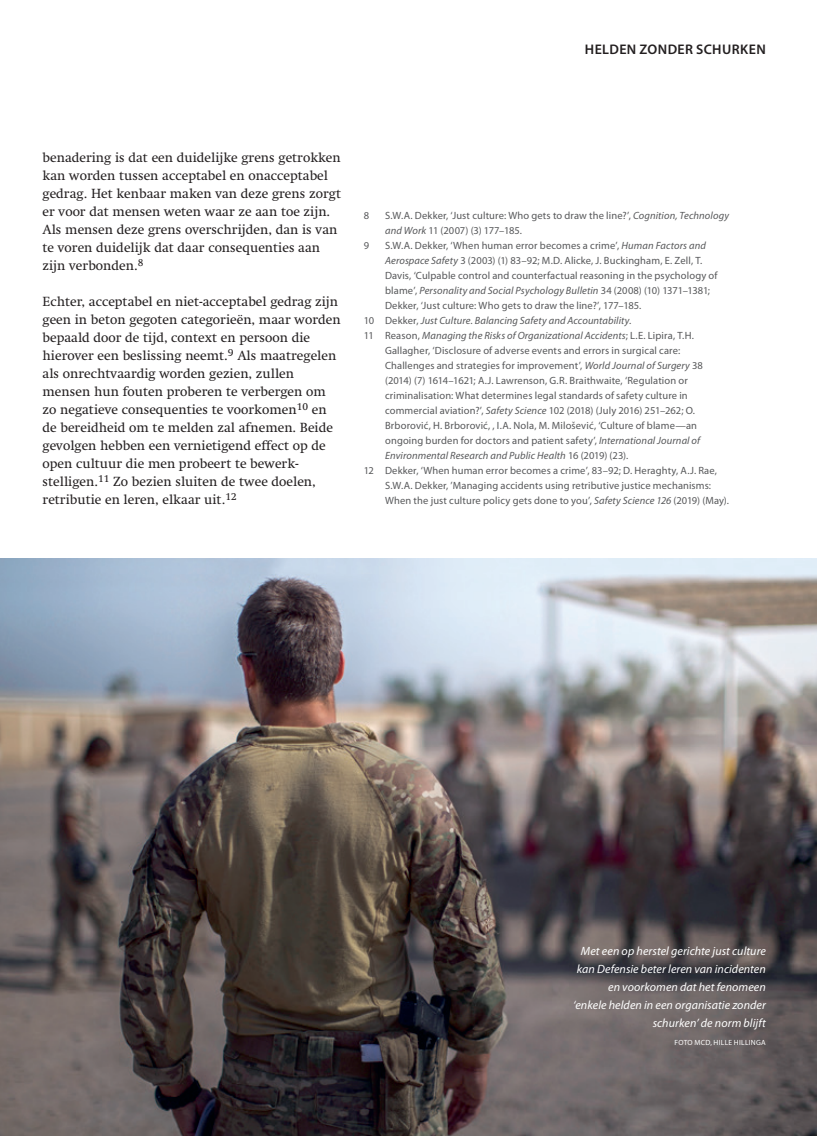
<style>
.page{position:relative;width:817px;height:1136px;background:#fff}
.page>*{position:absolute;margin:0;border:0;box-sizing:border-box;transform-origin:0 0}
.t1{font:600 13.95px "Myriad Pro";letter-spacing:.03em;color:#231f20}
.t2{font:13.5px/18px "Swift LT Std";color:#231f20}
.t3{font:italic 12px/18px "Myriad Pro";letter-spacing:.005em;color:#fff;text-align:right}
.t4{font:10.5px/15px "Myriad Pro";letter-spacing:.01em;color:#57585a}
.t5{font:italic 10.5px "Myriad Pro";letter-spacing:.01em;color:#57585a}
.t6{font:7.5px "Myriad Pro";letter-spacing:.035em;color:#fff}
.s1{font-style:italic}
.s2{font-style:normal}
</style>
<div class="page">
<img style="left:0;top:558px;width:816px;height:577px">
<h1 class="t1" style="left:584px;top:40px;width:182px">HELDEN ZONDER SCHURKEN</h1>
<p class="t2" style="left:43px;top:149px;width:300px">benadering is dat een duidelijke grens getrokken kan worden tussen acceptabel en onacceptabel gedrag. Het kenbaar maken van deze grens zorgt er voor dat mensen weten waar ze aan toe zijn.<br>Als mensen deze grens overschrijden, dan is van te voren duidelijk dat daar consequenties aan zijn verbonden.<sup>8</sup></p>
<p class="t2" style="left:43px;top:293px;width:299px">Echter, acceptabel en niet-acceptabel gedrag zijn geen in beton gegoten categorieën, maar worden bepaald door de tijd, context en persoon die hierover een beslissing neemt.<sup>9</sup> Als maatregelen als onrechtvaardig worden gezien, zullen mensen hun fouten proberen te verbergen om zo negatieve consequenties te voorkomen<sup>10</sup> en de bereidheid om te melden zal afnemen. Beide gevolgen hebben een vernietigend effect op de open cultuur die men probeert te bewerk&shy;stelligen.<sup>11</sup> Zo bezien sluiten de twee doelen, retributie en leren, elkaar uit.<sup>12</sup></p>
<p class="t4" style="left:364px;top:208px;width:7px">8</p>
<p class="t4" style="left:385px;top:208px;width:345px">S.W.A. Dekker, ‘Just culture: Who gets to draw the line?’, <span class="s1">Cognition, Technology and Work</span> 11 (2007) (3) 177–185.</p>
<p class="t4" style="left:364px;top:238px;width:7px">9</p>
<p class="t4" style="left:385px;top:238px;width:322px">S.W.A. Dekker, ‘When human error becomes a crime’, <span class="s1">Human Factors and</span></p>
<p class="t4" style="left:385px;top:253px;width:319px"><span class="s1">Aerospace Safety</span> 3 (2003) (1) 83–92; M.D. Alicke, J. Buckingham, E. Zell, T.</p>
<p class="t4" style="left:385px;top:268px;width:334px">Davis, ‘Culpable control and counterfactual reasoning in the psychology of</p>
<p class="t5" style="left:385px;top:284px;width:326px"><span class="s2">blame’,</span> Personality and Social Psychology Bulletin <span class="s2">34 (2008) (10) 1371–1381;</span></p>
<p class="t4" style="left:385px;top:298px;width:258px">Dekker, ‘Just culture: Who gets to draw the line?’, 177–185.</p>
<p class="t5" style="left:364px;top:314px;width:269px"><span class="s2">10 Dekker,</span> Just Culture. Balancing Safety and Accountability<span class="s2">.</span></p>
<p class="t5" style="left:364px;top:329px;width:331px"><span class="s2">11 Reason,</span> Managing the Risks of Organizational Accidents<span class="s2">; L.E. Lipira, T.H.</span></p>
<p class="t4" style="left:385px;top:343px;width:296px">Gallagher, ‘Disclosure of adverse events and errors in surgical care:</p>
<p class="t4" style="left:385px;top:358px;width:319px">Challenges and strategies for improvement’, <span class="s1">World Journal of Surgery</span> 38</p>
<p class="t4" style="left:385px;top:373px;width:304px">(2014) (7) 1614–1621; A.J. Lawrenson, G.R. Braithwaite, ‘Regulation or</p>
<p class="t4" style="left:385px;top:388px;width:304px">criminalisation: What determines legal standards of safety culture in</p>
<p class="t4" style="left:385px;top:403px;width:311px">commercial aviation?’, <span class="s1">Safety Science</span> 102 (2018) (July 2016) 251–262; O.</p>
<p class="t4" style="left:385px;top:418px;width:313px">Brborović, H. Brborović, , I.A. Nola, M. Milošević, ‘Culture of blame—an</p>
<p class="t4" style="left:385px;top:433px;width:316px">ongoing burden for doctors and patient safety’, <span class="s1">International Journal of</span></p>
<p class="t5" style="left:385px;top:449px;width:245px">Environmental Research and Public Health <span class="s2">16 (2019) (23).</span></p>
<p class="t4" style="left:364px;top:463px;width:354px">12 Dekker, ‘When human error becomes a crime’, 83–92; D. Heraghty, A.J. Rae,</p>
<p class="t4" style="left:385px;top:478px;width:327px">S.W.A. Dekker, ’Managing accidents using retributive justice mechanisms:</p>
<p class="t4" style="left:385px;top:493px;width:345px">When the just culture policy gets done to you’, <span class="s1">Safety Science 126</span> (2019) (May).</p>
<p class="t3" style="left:573px;top:941px;width:194px">Met een op herstel gerichte just culture kan Defensie beter leren van incidenten en voorkomen dat het fenomeen ‘enkele helden in een organisatie zonder schurken’ de norm blijft</p>
<p class="t6" style="left:674px;top:1037px;width:93px">FOTO MCD, HILLE HILLINGA</p>
</div>
